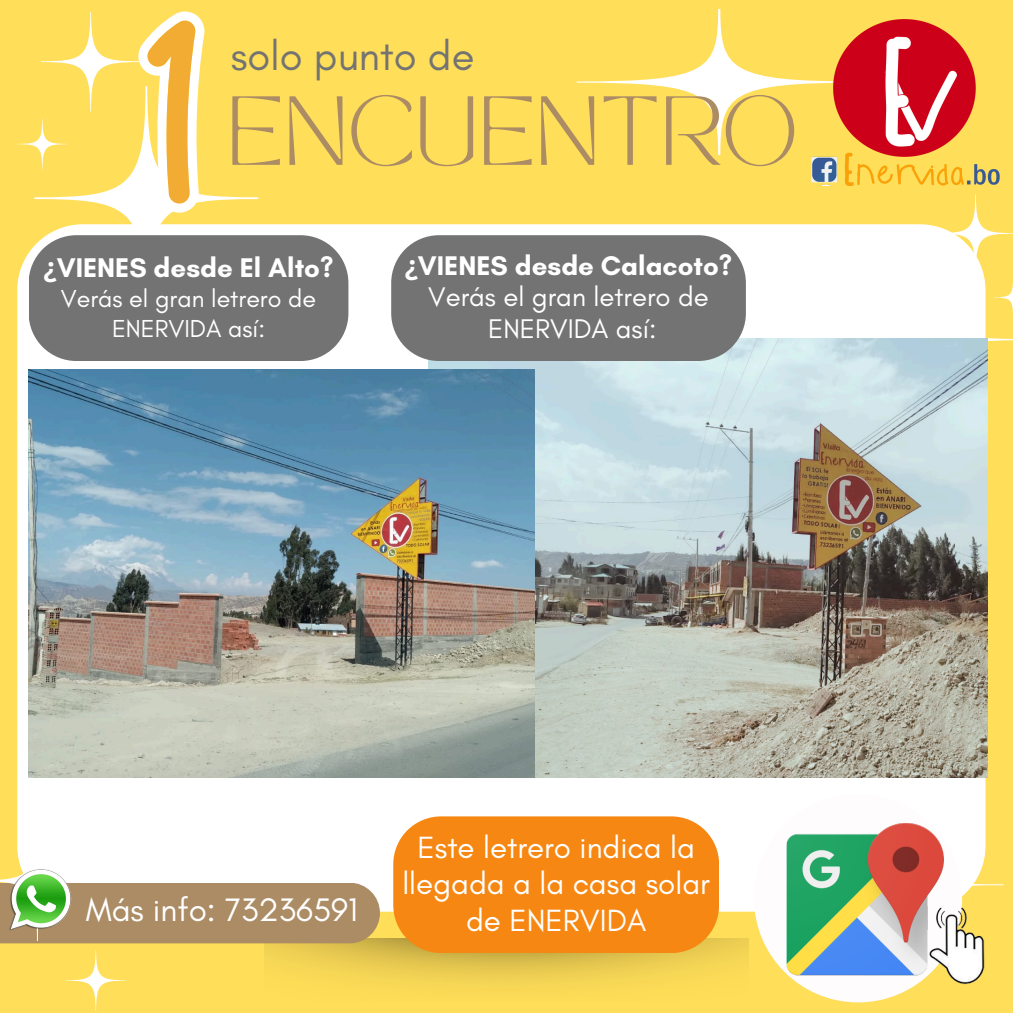
<style>
.page{position:relative;width:1013px;height:1013px;background:#fff}
.page>*{position:absolute;margin:0;border:0;box-sizing:border-box;transform-origin:0 0}
.t1{font:68.5px "TAN MONCHERI Regular";color:#ab8c64}
.t2{font:41.62px "Glacial Indifference";color:#737373}
.t3{font:33.12px "Glacial Indifference";color:#fff}
.t4{font:31.25px/36.5px "Glacial Indifference";color:#fff;text-align:center}
.t5{font:700 27.5px "Glacial Indifference";color:#fff}
.t6{font:27.5px "Glacial Indifference";color:#fff}
.t7{font:25px/29px "Glacial Indifference";color:#fff;text-align:center}
.s1{font-family:"Noto Sans"}
</style>
<div class="page">
<div style="left:0;top:0;width:1012px;height:1012px;background:#ffde59"></div>
<div style="left:17px;top:224px;width:968px;height:687px;background:#fff;border-radius:66px"></div>
<svg style="left:17px;top:12px;width:241px;height:298px"></svg>
<svg style="left:845px;top:195px;width:167px;height:232px"></svg>
<svg style="left:576px;top:9px;width:224px;height:146px"></svg>
<svg style="left:0;top:820px;width:380px;height:191px"></svg>
<svg style="left:962px;top:826px;width:41px;height:77px"></svg>
<svg style="left:138px;top:12px;width:67px;height:200px"></svg>
<img style="left:800px;top:19px;width:200px;height:166px">
<img style="left:0;top:865px;width:73px;height:66px">
<div style="left:29px;top:235px;width:319px;height:126px;background:#737373"></div>
<div style="left:393px;top:816px;width:326px;height:137px;background:#f68712"></div>
<div style="left:754px;top:794px;width:208px;height:208px;background:#fefcfc;border-radius:50%"></div>
<img style="left:770px;top:823px;width:173px;height:173px">
<img style="left:927px;top:905px;width:58px;height:79px">
<img style="left:428px;top:338px;width:559px;height:439px">
<div style="left:391px;top:235px;width:355px;height:126px;background:#737373"></div>
<img style="left:29px;top:370px;width:505px;height:407px">
<p class="t2" style="left:231px;top:31px;width:245px">solo punto de</p>
<p class="t1" style="left:227px;top:95px;width:572px">ENCUENTRO</p>
<p class="t5" style="left:44px;top:251px;width:291px"><span class="s1">¿</span>VIENES desde El Alto?</p>
<h2 class="t7" style="left:61px;top:284px;width:257px">Verás el gran letrero de<br>ENERVIDA así:</h2>
<p class="t5" style="left:405px;top:248px;width:329px"><span class="s1">¿</span>VIENES desde Calacoto?</p>
<p class="t6" style="left:428px;top:280px;width:282px">Verás el gran letrero de</p>
<p class="t6" style="left:488px;top:312px;width:170px">ENERVIDA así:</p>
<h3 class="t3" style="left:86px;top:889px;width:273px">Más info: 73236591</h3>
<h1 class="t4" style="left:402px;top:828px;width:309px">Este letrero indica la llegada a la casa solar de ENERVIDA</h1>
</div>
